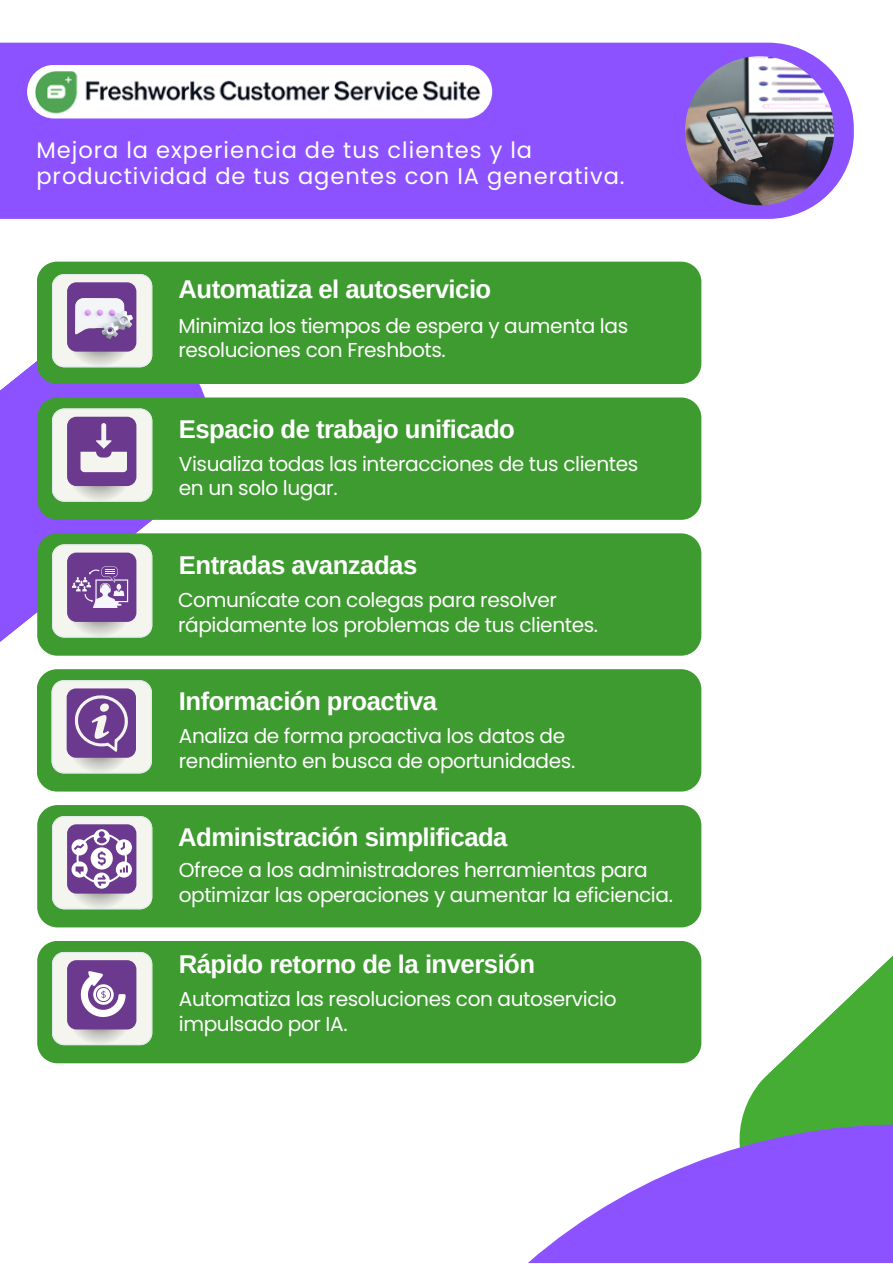
<style>
.page{position:relative;width:893px;height:1264px;background:#fff}
.page>*{position:absolute;margin:0;border:0;box-sizing:border-box;transform-origin:0 0}
.t1{font:700 25.65px "Arimo";letter-spacing:-.02em;color:#fff}
.t2{font:22.5px/25.8px "Poppins";letter-spacing:.045em;color:#fff}
.t3{font:20.1px/24.8px "Poppins";letter-spacing:-.02em;color:#fff}
</style>
<div class="page">
<svg style="left:0;top:361px;width:249px;height:324px;fill:#8c52ff"></svg>
<svg style="left:701px;top:830px;width:191px;height:214px"></svg>
<div style="left:37px;top:261px;width:664px;height:123px;background:#3e9b2f;border-radius:20px"></div>
<svg style="left:52px;top:274px;width:100px;height:93px;background:#e9ebe4"></svg>
<div style="left:67px;top:282px;width:69px;height:69px;background:#6b3a8f;border-radius:9px"></div>
<div style="left:37px;top:669px;width:664px;height:122px;background:#3e9b2f;border-radius:20px"></div>
<div style="left:37px;top:533px;width:664px;height:122px;background:#3e9b2f;border-radius:20px"></div>
<div style="left:37px;top:397px;width:664px;height:123px;background:#3e9b2f;border-radius:20px"></div>
<div style="left:0;top:43px;width:853px;height:176px;background:#8c52ff"></div>
<img style="left:685px;top:56px;width:149px;height:149px;border-radius:50%">
<svg style="left:403px;top:1044px;width:489px;height:218px"></svg>
<div style="left:37px;top:805px;width:664px;height:122px;background:#3e9b2f;border-radius:20px"></div>
<div style="left:37px;top:940px;width:664px;height:123px;background:#3e9b2f;border-radius:20px"></div>
<div style="left:27px;top:65px;width:465px;height:53px;background:#fff;border-radius:27px"></div>
<img style="left:36px;top:69px;width:445px;height:55px">
<img style="left:76px;top:298px;width:56px;height:40px">
<svg style="left:52px;top:408px;width:100px;height:93px;background:#b9a7c4"></svg>
<svg style="left:52px;top:816px;width:100px;height:93px;background:#c0b1cb"></svg>
<svg style="left:52px;top:680px;width:100px;height:93px;background:#b5a2c2"></svg>
<svg style="left:52px;top:544px;width:100px;height:93px;background:#b4a0c1"></svg>
<svg style="left:52px;top:951px;width:100px;height:94px;background:#b7a6c3"></svg>
<p class="t2" style="left:36px;top:137px;width:589px">Mejora la experiencia de tus clientes y la productividad de tus agentes con IA generativa.</p>
<p class="t1" style="left:178px;top:274px;width:314px">Automatiza el autoservicio</p>
<p class="t3" style="left:178px;top:313px;width:451px">Minimiza los tiempos de espera y aumenta las resoluciones con Freshbots.</p>
<p class="t1" style="left:179px;top:415px;width:337px">Espacio de trabajo unificado</p>
<p class="t3" style="left:179px;top:451px;width:461px">Visualiza todas las interacciones de tus clientes en un solo lugar.</p>
<p class="t1" style="left:179px;top:550px;width:240px">Entradas avanzadas</p>
<p class="t3" style="left:178px;top:587px;width:421px">Comunícate con colegas para resolver rápidamente los problemas de tus clientes.</p>
<p class="t1" style="left:179px;top:686px;width:260px">Información proactiva</p>
<p class="t3" style="left:179px;top:723px;width:398px">Analiza de forma proactiva los datos de rendimiento en busca de oportunidades.</p>
<p class="t1" style="left:178px;top:822px;width:331px">Administración simplificada</p>
<p class="t3" style="left:179px;top:858px;width:495px">Ofrece a los administradores herramientas para optimizar las operaciones y aumentar la eficiencia.</p>
<p class="t1" style="left:179px;top:950px;width:358px">Rápido retorno de la inversión</p>
<p class="t3" style="left:179px;top:987px;width:439px">Automatiza las resoluciones con autoservicio impulsado por IA.</p>
</div>
